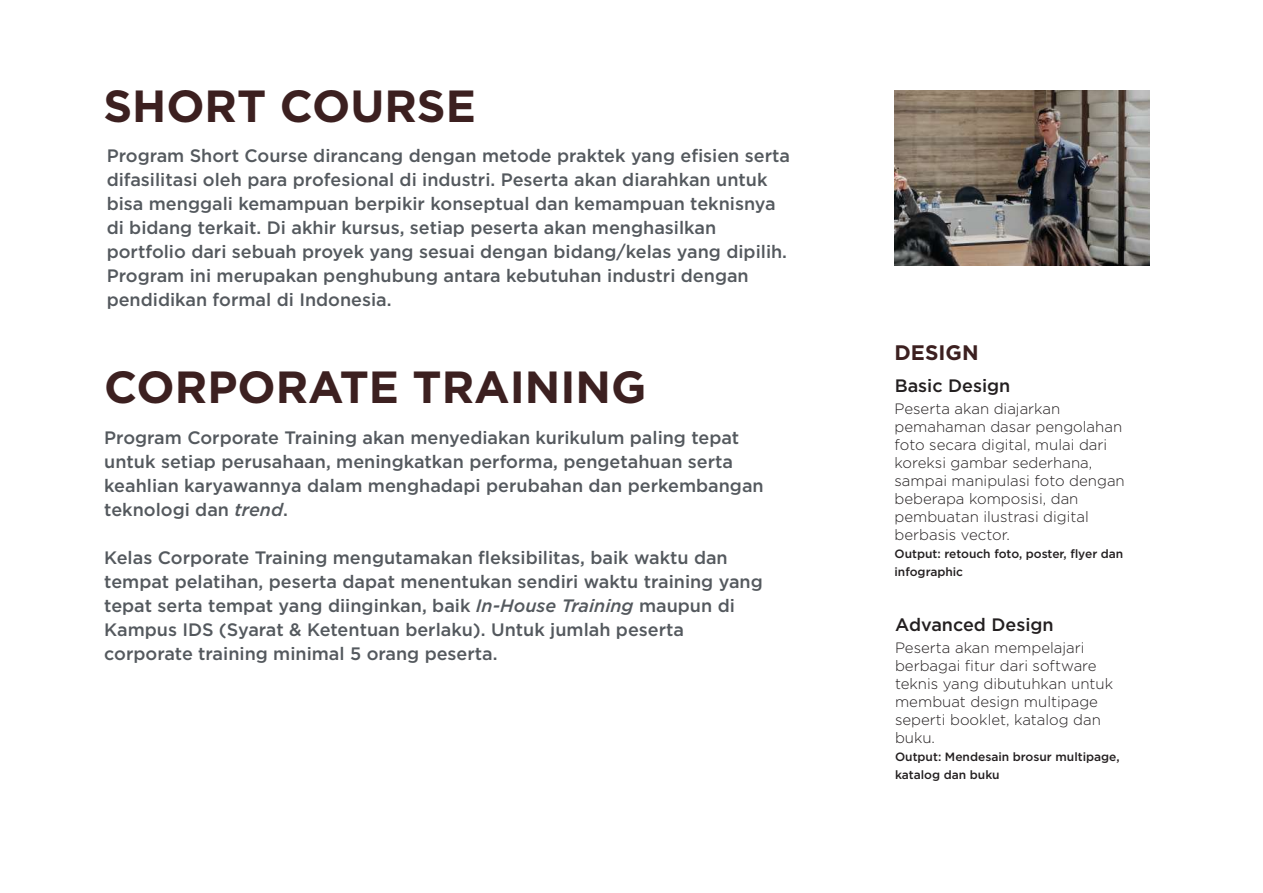
<style>
.page{position:relative;width:1263px;height:893px;background:#fff}
.page>*{position:absolute;margin:0;border:0;box-sizing:border-box;transform-origin:0 0}
.t1{font:700 45px "Gotham";color:#3c2020}
.t2{font:700 21px "Gotham";color:#3c2020}
.t3{font:500 18px/24px "Gotham";color:#54595e}
.t4{font:500 18px "Gotham";color:#231f20}
.t5{font:300 15px/18px "Gotham";color:#231f20}
.t6{font:500 12px/18px "Gotham";color:#231f20}
.s1{font-style:italic}
</style>
<div class="page">
<img style="left:894px;top:90px;width:255px;height:176px">
<h1 class="t1" style="left:103px;top:76px;width:374px">SHORT COURSE</h1>
<p class="t3" style="left:107px;top:144px;width:685px">Program Short Course dirancang dengan metode praktek yang efisien serta difasilitasi oleh para profesional di industri. Peserta akan diarahkan untuk bisa menggali kemampuan berpikir konseptual dan kemampuan teknisnya di bidang terkait. Di akhir kursus, setiap peserta akan menghasilkan portfolio dari sebuah proyek yang sesuai dengan bidang/kelas yang dipilih.<br>Program ini merupakan penghubung antara kebutuhan industri dengan pendidikan formal di Indonesia.</p>
<h1 class="t1" style="left:104px;top:357px;width:544px">CORPORATE TRAINING</h1>
<p class="t3" style="left:104px;top:426px;width:661px">Program Corporate Training akan menyediakan kurikulum paling tepat untuk setiap perusahaan, meningkatkan performa, pengetahuan serta keahlian karyawannya dalam menghadapi perubahan dan perkembangan teknologi dan <span class="s1">trend</span>.</p>
<p class="t3" style="left:104px;top:546px;width:660px">Kelas Corporate Training mengutamakan fleksibilitas, baik waktu dan tempat pelatihan, peserta dapat menentukan sendiri waktu training yang tepat serta tempat yang diinginkan, baik <span class="s1">In-House Training</span> maupun di Kampus IDS (Syarat &amp; Ketentuan berlaku). Untuk jumlah peserta corporate training minimal 5 orang peserta.</p>
<p class="t2" style="left:894px;top:339px;width:86px">DESIGN</p>
<p class="t4" style="left:895px;top:374px;width:117px">Basic Design</p>
<p class="t5" style="left:894px;top:399px;width:232px">Peserta akan diajarkan pemahaman dasar pengolahan foto secara digital, mulai dari koreksi gambar sederhana, sampai manipulasi foto dengan beberapa komposisi, dan pembuatan ilustrasi digital berbasis vector.</p>
<p class="t6" style="left:894px;top:544px;width:230px">Output: retouch foto, poster, flyer dan infographic</p>
<p class="t4" style="left:895px;top:612px;width:160px">Advanced Design</p>
<p class="t5" style="left:895px;top:638px;width:220px">Peserta akan mempelajari berbagai fitur dari software teknis yang dibutuhkan untuk membuat design multipage seperti booklet, katalog dan buku.</p>
<p class="t6" style="left:895px;top:747px;width:226px">Output: Mendesain brosur multipage, katalog dan buku</p>
</div>
